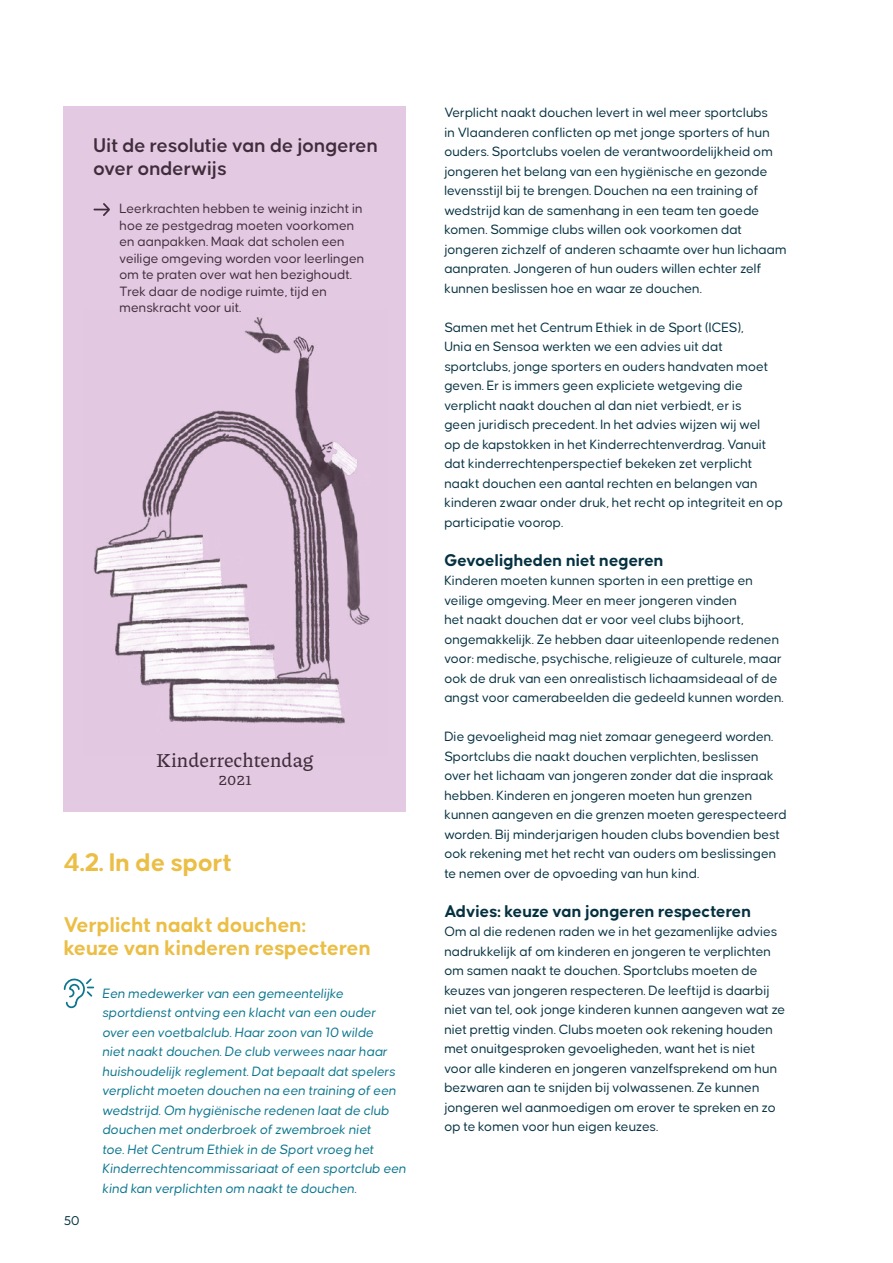
<style>
.page{position:relative;width:893px;height:1263px;background:#fff}
.page>*{position:absolute;margin:0;border:0;box-sizing:border-box;transform-origin:0 0}
.t1{font:700 27px "Causten Round";color:#ebbe46}
.t2{font:700 22.5px/22.5px "Causten Round";color:#ebbe46}
.t3{font:600 21px/22.5px "Causten Round";color:#402d3b}
.t4{font:500 19.5px "Piazzolla 18 pt";color:#402d3b}
.t5{font:700 18px "Causten Round";color:#053141}
.t6{font:500 15px "Piazzolla 18 pt";color:#402d3b}
.t7{font:14.25px/19.5px "Causten Round";color:#053141}
.t8{font:italic 14.25px/19.5px "Causten Round";color:#0b768e}
.t9{font:14.25px/16.5px "Causten Round";color:#402d3b}
.t10{font:13.5px "Causten Round";color:#053141}
</style>
<div class="page">
<svg style="left:63px;top:978px;width:32px;height:31px"></svg>
<div style="left:64px;top:106px;width:342px;height:705px;background:#e3c9e2"></div>
<img style="left:93px;top:317px;width:277px;height:407px">
<svg style="left:94px;top:203px;width:16px;height:13px"></svg>
<h3 class="t3" style="left:94px;top:134px;width:286px">Uit de resolutie van de jongeren over onderwijs</h3>
<p class="t9" style="left:119px;top:200px;width:246px">Leerkrachten hebben te weinig inzicht in hoe ze pestgedrag moeten voorkomen en aanpakken. Maak dat scholen een veilige omgeving worden voor leerlingen om te praten over wat hen bezighoudt.<br>Trek daar de nodige ruimte, tijd en menskracht voor uit.</p>
<h3 class="t4" style="left:156px;top:749px;width:159px">Kinderrechtendag</h3>
<p class="t6" style="left:218px;top:771px;width:34px">2021</p>
<h1 class="t1" style="left:64px;top:847px;width:170px">4.2. In de sport</h1>
<h2 class="t2" style="left:64px;top:913px;width:309px">Verplicht naakt douchen:<br>keuze van kinderen respecteren</h2>
<p class="t8" style="left:102px;top:983px;width:305px">Een medewerker van een gemeentelijke sportdienst ontving een klacht van een ouder<br>over een voetbalclub. Haar zoon van 10 wilde<br>niet naakt douchen. De club verwees naar haar huishoudelijk reglement. Dat bepaalt dat spelers verplicht moeten douchen na een training of een wedstrijd. Om hygiënische redenen laat de club douchen met onderbroek of zwembroek niet<br>toe. Het Centrum Ethiek in de Sport vroeg het Kinderrechtencommissariaat of een sportclub een kind kan verplichten om naakt te douchen.</p>
<p class="t10" style="left:64px;top:1213px;width:17px">50</p>
<p class="t7" style="left:444px;top:103px;width:344px">Verplicht naakt douchen levert in wel meer sportclubs<br>in Vlaanderen conflicten op met jonge sporters of hun ouders. Sportclubs voelen de verantwoordelijkheid om jongeren het belang van een hygiënische en gezonde levensstijl bij te brengen. Douchen na een training of wedstrijd kan de samenhang in een team ten goede komen. Sommige clubs willen ook voorkomen dat jongeren zichzelf of anderen schaamte over hun lichaam aanpraten. Jongeren of hun ouders willen echter zelf kunnen beslissen hoe en waar ze douchen.</p>
<p class="t7" style="left:444px;top:317px;width:340px">Samen met het Centrum Ethiek in de Sport (ICES),<br>Unia en Sensoa werkten we een advies uit dat sportclubs, jonge sporters en ouders handvaten moet geven. Er is immers geen expliciete wetgeving die verplicht naakt douchen al dan niet verbiedt, er is<br>geen juridisch precedent. In het advies wijzen wij wel<br>op de kapstokken in het Kinderrechtenverdrag. Vanuit dat kinderrechtenperspectief bekeken zet verplicht naakt douchen een aantal rechten en belangen van kinderen zwaar onder druk, het recht op integriteit en op participatie voorop.</p>
<p class="t5" style="left:444px;top:550px;width:221px">Gevoeligheden niet negeren</p>
<p class="t7" style="left:444px;top:571px;width:341px">Kinderen moeten kunnen sporten in een prettige en veilige omgeving. Meer en meer jongeren vinden<br>het naakt douchen dat er voor veel clubs bijhoort, ongemakkelijk. Ze hebben daar uiteenlopende redenen voor: medische, psychische, religieuze of culturele, maar ook de druk van een onrealistisch lichaamsideaal of de angst voor camerabeelden die gedeeld kunnen worden.</p>
<p class="t7" style="left:444px;top:727px;width:344px">Die gevoeligheid mag niet zomaar genegeerd worden.<br>Sportclubs die naakt douchen verplichten, beslissen over het lichaam van jongeren zonder dat die inspraak hebben. Kinderen en jongeren moeten hun grenzen kunnen aangeven en die grenzen moeten gerespecteerd worden. Bij minderjarigen houden clubs bovendien best ook rekening met het recht van ouders om beslissingen te nemen over de opvoeding van hun kind.</p>
<p class="t5" style="left:444px;top:901px;width:308px">Advies: keuze van jongeren respecteren</p>
<p class="t7" style="left:444px;top:922px;width:342px">Om al die redenen raden we in het gezamenlijke advies nadrukkelijk af om kinderen en jongeren te verplichten om samen naakt te douchen. Sportclubs moeten de keuzes van jongeren respecteren. De leeftijd is daarbij niet van tel, ook jonge kinderen kunnen aangeven wat ze niet prettig vinden. Clubs moeten ook rekening houden met onuitgesproken gevoeligheden, want het is niet voor alle kinderen en jongeren vanzelfsprekend om hun bezwaren aan te snijden bij volwassenen. Ze kunnen jongeren wel aanmoedigen om erover te spreken en zo op te komen voor hun eigen keuzes.</p>
</div>
